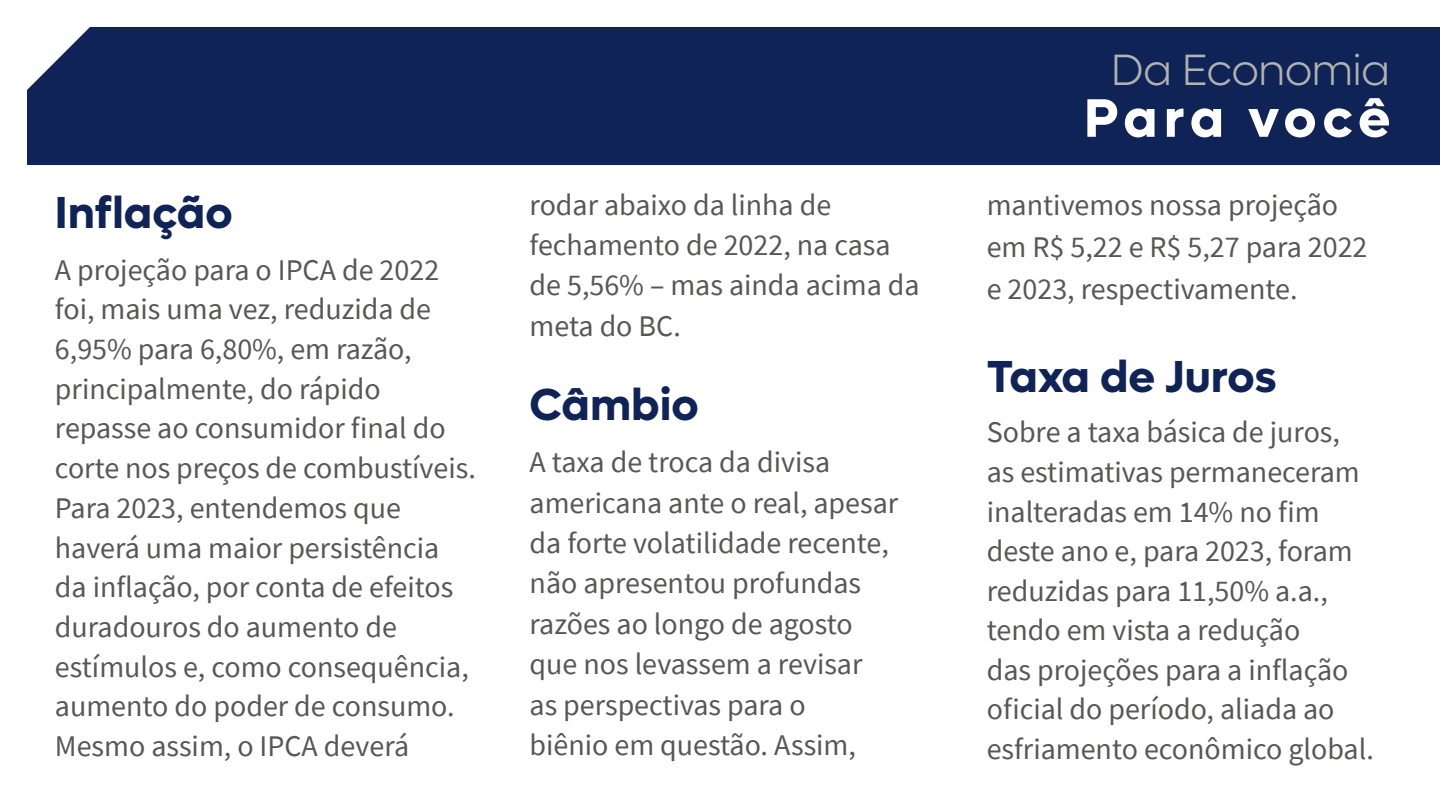
<style>
.page{position:relative;width:1440px;height:810px;background:#fff}
.page>*{position:absolute;margin:0;border:0;box-sizing:border-box;transform-origin:0 0}
.t1{font:700 54.45px "Lufga";letter-spacing:.1em;color:#fff}
.t2{font:700 45px "Lufga";color:#0f2356}
.t3{font:300 43.95px "Lufga";letter-spacing:-.02em;color:#b3b2b2}
.t4{font:30px/39.7px "Source Sans Pro";color:#575756}
</style>
<div class="page">
<div style="left:27px;top:27px;width:1413px;height:138px;background:#0f2356"></div>
<h2 class="t2" style="left:55px;top:185px;width:179px">Inflação</h2>
<p class="t4" style="left:55px;top:250px;width:422px">A projeção para o IPCA de 2022 foi, mais uma vez, reduzida de<br>6,95% para 6,80%, em razão, principalmente, do rápido repasse ao consumidor final do corte nos preços de combustíveis.<br>Para 2023, entendemos que haverá uma maior persistência da inflação, por conta de efeitos duradouros do aumento de estímulos e, como consequência, aumento do poder de consumo.<br>Mesmo assim, o IPCA deverá</p>
<p class="t4" style="left:530px;top:185px;width:392px;line-height:40.4px">rodar abaixo da linha de fechamento de 2022, na casa de 5,56% – mas ainda acima da meta do BC.</p>
<h2 class="t2" style="left:530px;top:378px;width:171px">Câmbio</h2>
<p class="t4" style="left:530px;top:442px;width:370px;line-height:40.4px">A taxa de troca da divisa americana ante o real, apesar da forte volatilidade recente, não apresentou profundas razões ao longo de agosto que nos levassem a revisar<br>as perspectivas para o<br>biênio em questão. Assim,</p>
<h3 class="t3" style="left:1111px;top:45px;width:281px">Da Economia</h3>
<h1 class="t1" style="left:1084px;top:86px;width:308px">Para você</h1>
<p class="t4" style="left:987px;top:184px;width:382px;line-height:41.8px">mantivemos nossa projeção em R$ 5,22 e R$ 5,27 para 2022 e 2023, respectivamente.</p>
<h2 class="t2" style="left:987px;top:349px;width:291px">Taxa de Juros</h2>
<p class="t4" style="left:987px;top:412px;width:389px">Sobre a taxa básica de juros, as estimativas permaneceram inalteradas em 14% no fim deste ano e, para 2023, foram reduzidas para 11,50% a.a., tendo em vista a redução<br>das projeções para a inflação oficial do período, aliada ao esfriamento econômico global.</p>
</div>
